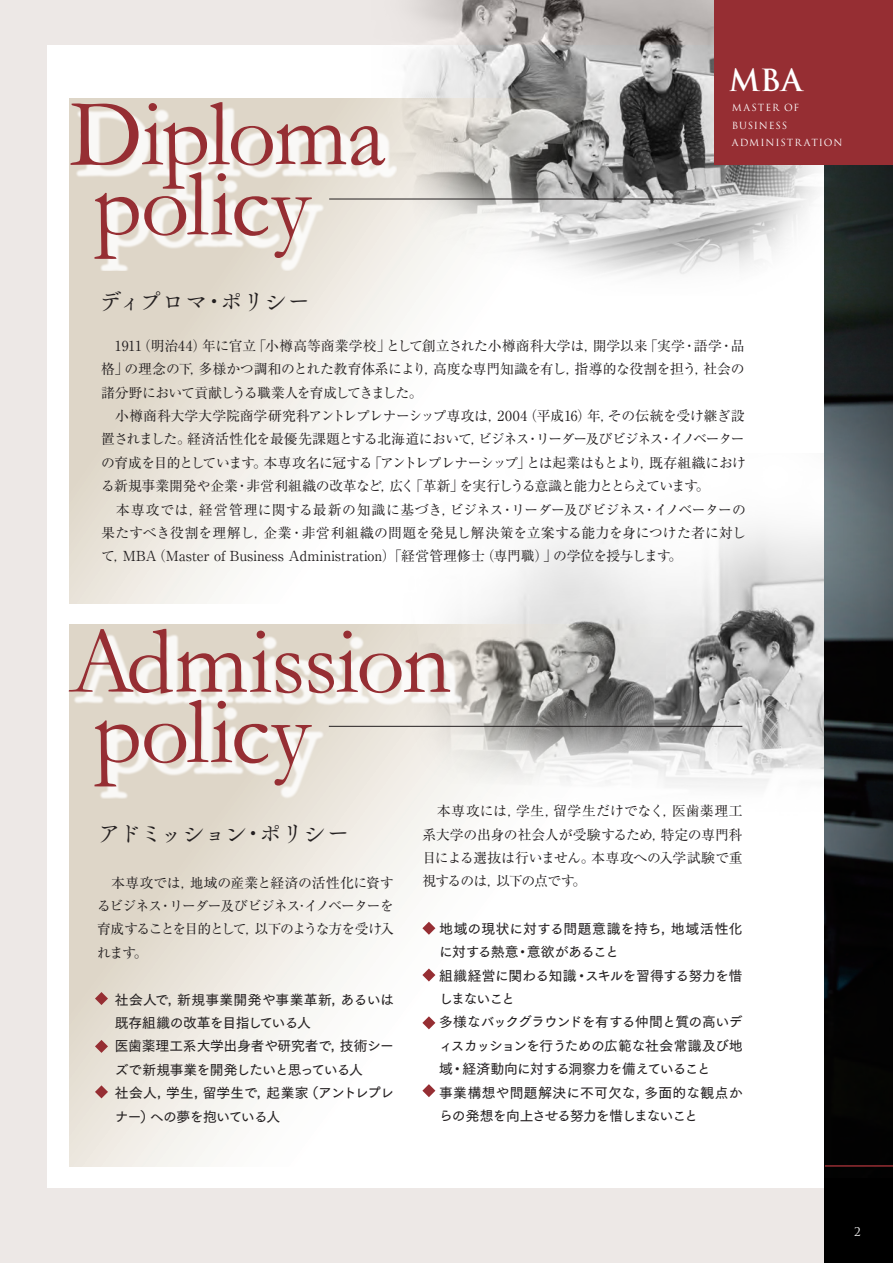
<style>
.page{position:relative;width:893px;height:1263px;background:#fff}
.page>*{position:absolute;margin:0;border:0;box-sizing:border-box;transform-origin:0 0}
.ノーマル{font:95.7px/70.2px "Garamond";letter-spacing:-.02em;color:#962e33}
.t1{font:700 29.7px "Trajan Pro";color:#fff}
.ノーマル-2{font:23.4px "Tsuku Old Min Pro R";letter-spacing:-.075em;color:#231f20}
.ノーマル-3{font:23.4px "Tsuku Old Min Pro R";letter-spacing:-.045em;color:#231f20}
.ノーマル-4{font:13.8px/23.4px "Ryumin Pr 5";letter-spacing:-.035em;color:#231f20;text-align:justify}
.ノーマル-5{font:13.8px/23.4px "Tsuku Go Pro D";letter-spacing:-.025em;color:#231f20}
.ノーマル-6{font:13.8px/23.4px "Tsuku Go Pro D";letter-spacing:-.045em;color:#231f20}
.ノーマル-7{font:13.8px/23.4px "Tsuku Go Pro D";letter-spacing:-.005em;color:#231f20}
.t2{font:11.7px "Trajan Pro";color:#fff}
.t3{font:9.6px "Trajan Pro";letter-spacing:.09em;color:#fff}
.t4{font:9.6px "Trajan Pro";letter-spacing:.11em;color:#fff}
</style>
<div class="page">
<div style="left:0;top:0;width:837px;height:1263px;background:#ede8e6"></div>
<div style="left:48px;top:46px;width:808px;height:1142px;background:#fff"></div>
<svg style="left:69px;top:624px;width:387px;height:542px"></svg>
<svg style="left:69px;top:99px;width:351px;height:505px"></svg>
<img style="left:297px;top:453px;width:528px;height:362px">
<div style="left:825px;top:0;width:68px;height:1263px;background:#000"></div>
<img style="left:825px;top:165px;width:68px;height:835px">
<img style="left:371px;top:0;width:494px;height:295px">
<div style="left:74px;top:106px;width:323px;height:165px;background:#fff;opacity:.85"></div>
<div style="left:72px;top:633px;width:390px;height:165px;background:#fff;opacity:.85"></div>
<hr style="left:825px;top:1165px;width:68px;height:2px;background:#962e33">
<hr style="left:329px;top:726px;width:413px;height:1px;background:#231f20">
<hr style="left:329px;top:199px;width:352px;height:1px;background:#231f20">
<svg style="left:95px;top:992px;width:13px;height:13px"></svg>
<svg style="left:95px;top:1040px;width:13px;height:13px"></svg>
<svg style="left:95px;top:1085px;width:13px;height:13px"></svg>
<svg style="left:422px;top:922px;width:13px;height:13px"></svg>
<svg style="left:422px;top:968px;width:13px;height:13px"></svg>
<svg style="left:422px;top:1016px;width:13px;height:13px"></svg>
<svg style="left:422px;top:1084px;width:13px;height:13px"></svg>
<div style="left:714px;top:0;width:179px;height:165px;background:#962e33"></div>
<p class="ノーマル" style="left:69px;top:98px;width:318px">Diploma policy</p>
<p class="ノーマル-3" style="left:99px;top:284px;width:213px">ディプロマ・ポリシー</p>
<p class="t1" style="left:729px;top:62px;width:75px">MBA</p>
<p class="t4" style="left:732px;top:102px;width:69px">MASTER OF</p>
<p class="t3" style="left:732px;top:119px;width:57px">BUSINESS</p>
<p class="t3" style="left:732px;top:136px;width:112px">ADMINISTR ATION</p>
<p class="ノーマル-4" style="left:101px;top:333px;width:645px">　1911（明治44）年に官立「小樽高等商業学校」として創立された小樽商科大学は，開学以来「実学・語学・品格」の理念の下，多様かつ調和のとれた教育体系により，高度な専門知識を有し，指導的な役割を担う，社会の諸分野において貢献しうる職業人を育成してきました。</p>
<p class="ノーマル-4" style="left:101px;top:403px;width:646px">　小樽商科大学大学院商学研究科アントレプレナーシップ専攻は，2004（平成16）年，その伝統を受け継ぎ設置されました。経済活性化を最優先課題とする北海道において，ビジネス・リーダー及びビジネス・イノベーターの育成を目的としています。本専攻名に冠する「アントレプレナーシップ」とは起業はもとより，既存組織における新規事業開発や企業・非営利組織の改革など，広く「革新」を実行しうる意識と能力ととらえています。</p>
<p class="ノーマル-4" style="left:101px;top:497px;width:646px">　本専攻では，経営管理に関する最新の知識に基づき，ビジネス・リーダー及びビジネス・イノベーターの果たすべき役割を理解し，企業・非営利組織の問題を発見し解決策を立案する能力を身につけた者に対して，MBA（Master of Business Administration）「経営管理修士（専門職）」の学位を授与します。</p>
<p class="ノーマル" style="left:69px;top:626px;width:383px">Admission</p>
<p class="ノーマル" style="left:93px;top:696px;width:219px">policy</p>
<p class="ノーマル-2" style="left:98px;top:815px;width:253px">アドミッション・ポリシー</p>
<p class="ノーマル-4" style="left:422px;top:798px;width:322px">　本専攻には，学生，留学生だけでなく，医歯薬理工系大学の出身の社会人が受験するため，特定の専門科目による選抜は行いません。本専攻への入学試験で重視するのは，以下の点です。</p>
<p class="ノーマル-4" style="left:97px;top:870px;width:298px">　本専攻では，地域の産業と経済の活性化に資するビジネス・リーダー及びビジネス･イノベーターを育成することを目的として，以下のような方を受け入れます。</p>
<p class="ノーマル-7" style="left:439px;top:915px;width:305px">地域の現状に対する問題意識を持ち，地域活性化に対する熱意・意欲があること</p>
<p class="ノーマル-6" style="left:439px;top:962px;width:305px">組織経営に関わる知識・スキルを習得する努力を惜しまないこと</p>
<p class="ノーマル-5" style="left:439px;top:1009px;width:305px;text-align:justify">多様なバックグラウンドを有する仲間と質の高いディスカッションを行うための広範な社会常識及び地域・経済動向に対する洞察力を備えていること</p>
<p class="ノーマル-5" style="left:439px;top:1079px;width:305px">事業構想や問題解決に不可欠な，多面的な観点からの発想を向上させる努力を惜しまないこと</p>
<p class="ノーマル-5" style="left:115px;top:986px;width:281px">社会人で，新規事業開発や事業革新，あるいは既存組織の改革を目指している人</p>
<p class="ノーマル-5" style="left:115px;top:1033px;width:281px">医歯薬理工系大学出身者や研究者で，技術シーズで新規事業を開発したいと思っている人</p>
<p class="ノーマル-6" style="left:115px;top:1080px;width:281px">社会人，学生，留学生で，起業家（アントレプレナー）への夢を抱いている人</p>
<p class="t2" style="left:854px;top:1224px;width:8px">2</p>
</div>
